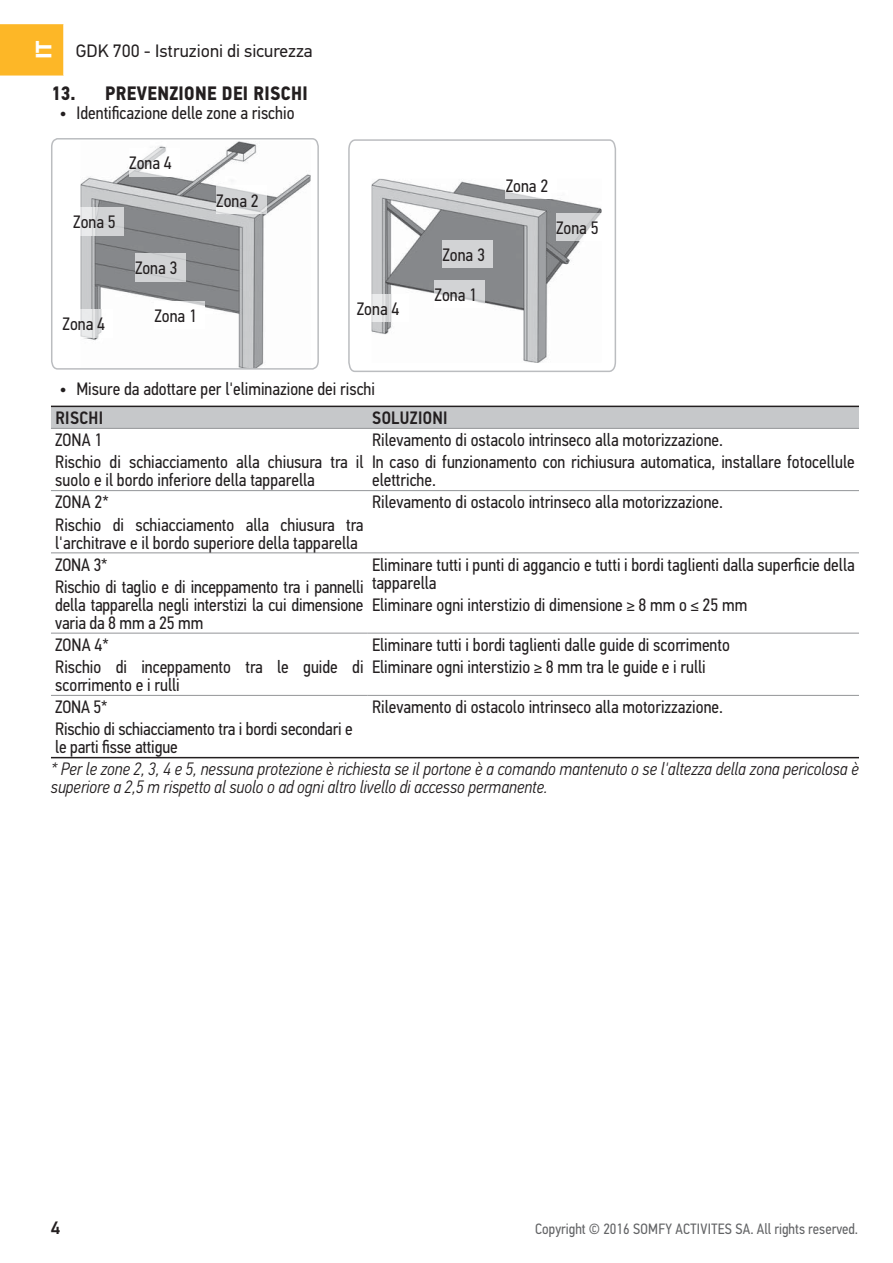
<style>
.page{position:relative;width:893px;height:1263px;background:#fff}
.page>*{position:absolute;margin:0;border:0;box-sizing:border-box;transform-origin:0 0}
.t1{font:700 22.35px "PF Din Text Pro";color:#fff}
.t2{font:700 19.5px "PF Din Text Cond Pro";letter-spacing:.02em;color:#231f20}
.t3{font:18px/22.2px "PF Din Text Cond Pro";color:#231f20}
.t4{font:italic 300 18px/18px "PF Din Text Cond Pro";color:#231f20}
.t5{font:18px "PF Din Text Pro";color:#231f20}
.t6{font:500 18px "PF Din Text Cond Pro";letter-spacing:.02em;color:#231f20}
.t7{font:500 18px "PF Din Text Pro";color:#231f20}
.t8{font:15px "PF Din Text Cond Pro";color:#636466}
</style>
<div class="page">
<div style="left:0;top:24px;width:63px;height:52px;background:#fdb727"></div>
<svg style="left:348px;top:139px;width:268px;height:233px"></svg>
<img style="left:435px;top:281px;width:50px;height:27px">
<div style="left:506px;top:172px;width:50px;height:7px;background:#fff"></div>
<img style="left:506px;top:179px;width:50px;height:20px">
<img style="left:442px;top:240px;width:51px;height:28px">
<div style="left:601px;top:213px;width:5px;height:27px;background:#fff"></div>
<img style="left:556px;top:213px;width:45px;height:27px">
<div style="left:358px;top:294px;width:14px;height:28px;background:#fff"></div>
<img style="left:372px;top:294px;width:36px;height:28px">
<svg style="left:51px;top:138px;width:268px;height:232px"></svg>
<img style="left:154px;top:301px;width:51px;height:28px">
<img style="left:216px;top:186px;width:51px;height:28px">
<img style="left:135px;top:254px;width:50px;height:28px">
<img style="left:129px;top:148px;width:51px;height:28px">
<div style="left:73px;top:208px;width:8px;height:27px;background:#fff"></div>
<img style="left:81px;top:208px;width:43px;height:27px">
<div style="left:63px;top:310px;width:18px;height:28px;background:#fff"></div>
<img style="left:81px;top:310px;width:32px;height:28px">
<div style="left:51px;top:407px;width:808px;height:21px;background:#c6c8ca"></div>
<hr style="left:51px;top:406px;width:808px;height:1px;background:#231f20">
<hr style="left:51px;top:428px;width:808px;height:1px;background:#939598">
<hr style="left:51px;top:490px;width:808px;height:1px;background:#939598">
<hr style="left:51px;top:553px;width:808px;height:1px;background:#939598">
<hr style="left:51px;top:633px;width:317px;height:1px;background:#939598">
<hr style="left:51px;top:695px;width:317px;height:1px;background:#939598">
<hr style="left:368px;top:633px;width:491px;height:1px;background:#939598">
<hr style="left:368px;top:695px;width:491px;height:1px;background:#939598">
<hr style="left:51px;top:757px;width:808px;height:1px;background:#231f20">
<p class="t1" style="left:35px;top:59px;width:20px;rotate:-90deg">IT</p>
<p class="t5" style="left:76px;top:44px;width:238px">GDK 700 - Istruzioni di sicurezza</p>
<p class="t2" style="left:51px;top:86px;width:258px">13. PREVENZIONE DEI RISCHI</p>
<p class="t3" style="left:59px;top:103px;width:237px">• Identificazione delle zone a rischio</p>
<p class="t3" style="left:129px;top:153px;width:44px">Zona 4</p>
<p class="t3" style="left:73px;top:212px;width:44px">Zona 5</p>
<p class="t3" style="left:63px;top:314px;width:44px">Zona 4</p>
<p class="t3" style="left:135px;top:258px;width:44px">Zona 3</p>
<p class="t3" style="left:154px;top:306px;width:44px">Zona 1</p>
<p class="t3" style="left:216px;top:191px;width:44px">Zona 2</p>
<p class="t3" style="left:357px;top:299px;width:44px">Zona 4</p>
<p class="t3" style="left:442px;top:245px;width:44px">Zona 3</p>
<p class="t3" style="left:435px;top:285px;width:44px">Zona 1</p>
<p class="t3" style="left:506px;top:176px;width:44px">Zona 2</p>
<p class="t3" style="left:556px;top:218px;width:44px">Zona 5</p>
<p class="t3" style="left:59px;top:379px;width:317px">• Misure da adottare per l'eliminazione dei rischi</p>
<p class="t6" style="left:55px;top:407px;width:49px">RISCHI</p>
<p class="t6" style="left:372px;top:407px;width:77px">SOLUZIONI</p>
<p class="t3" style="left:55px;top:430px;width:310px">ZONA 1<br>Rischio di schiacciamento alla chiusura tra il</p>
<p class="t3" style="left:55px;top:470px;width:261px">suolo e il bordo inferiore della tapparella</p>
<p class="t3" style="left:372px;top:430px;width:484px">Rilevamento di ostacolo intrinseco alla motorizzazione.<br>In caso di funzionamento con richiusura automatica, installare fotocellule</p>
<p class="t3" style="left:372px;top:470px;width:66px">elettriche.</p>
<p class="t3" style="left:55px;top:492px;width:310px">ZONA 2*<br>Rischio di schiacciamento alla chiusura tra</p>
<p class="t3" style="left:55px;top:533px;width:304px">l'architrave e il bordo superiore della tapparella</p>
<p class="t3" style="left:55px;top:555px;width:310px">ZONA 3*<br>Rischio di taglio e di inceppamento tra i pannelli</p>
<p class="t3" style="left:55px;top:597px;width:310px;line-height:18px">della tapparella negli interstizi la cui dimensione varia da 8 mm a 25 mm</p>
<p class="t3" style="left:55px;top:635px;width:310px">ZONA 4*<br>Rischio di inceppamento tra le guide di</p>
<p class="t3" style="left:55px;top:675px;width:126px">scorrimento e i rulli</p>
<p class="t3" style="left:55px;top:697px;width:299px">ZONA 5*<br>Rischio di schiacciamento tra i bordi secondari e</p>
<p class="t3" style="left:55px;top:737px;width:124px">le parti fisse attigue</p>
<p class="t3" style="left:372px;top:492px;width:353px">Rilevamento di ostacolo intrinseco alla motorizzazione.</p>
<p class="t3" style="left:372px;top:557px;width:484px;line-height:18px">Eliminare tutti i punti di aggancio e tutti i bordi taglienti dalla superficie della tapparella</p>
<p class="t3" style="left:372px;top:595px;width:377px">Eliminare ogni interstizio di dimensione ≥ 8 mm o ≤ 25 mm</p>
<p class="t3" style="left:372px;top:635px;width:359px">Eliminare tutti i bordi taglienti dalle guide di scorrimento<br>Eliminare ogni interstizio ≥ 8 mm tra le guide e i rulli</p>
<p class="t3" style="left:372px;top:697px;width:353px">Rilevamento di ostacolo intrinseco alla motorizzazione.</p>
<p class="t4" style="left:51px;top:761px;width:809px">* Per le zone 2, 3, 4 e 5, nessuna protezione è richiesta se il portone è a comando mantenuto o se l'altezza della zona pericolosa è superiore a 2,5 m rispetto al suolo o ad ogni altro livello di accesso permanente.</p>
<p class="t7" style="left:51px;top:1217px;width:11px">4</p>
<p class="t8" style="left:535px;top:1223px;width:324px">Copyright © 2016 SOMFY ACTIVITES SA. All rights reserved.</p>
</div>
